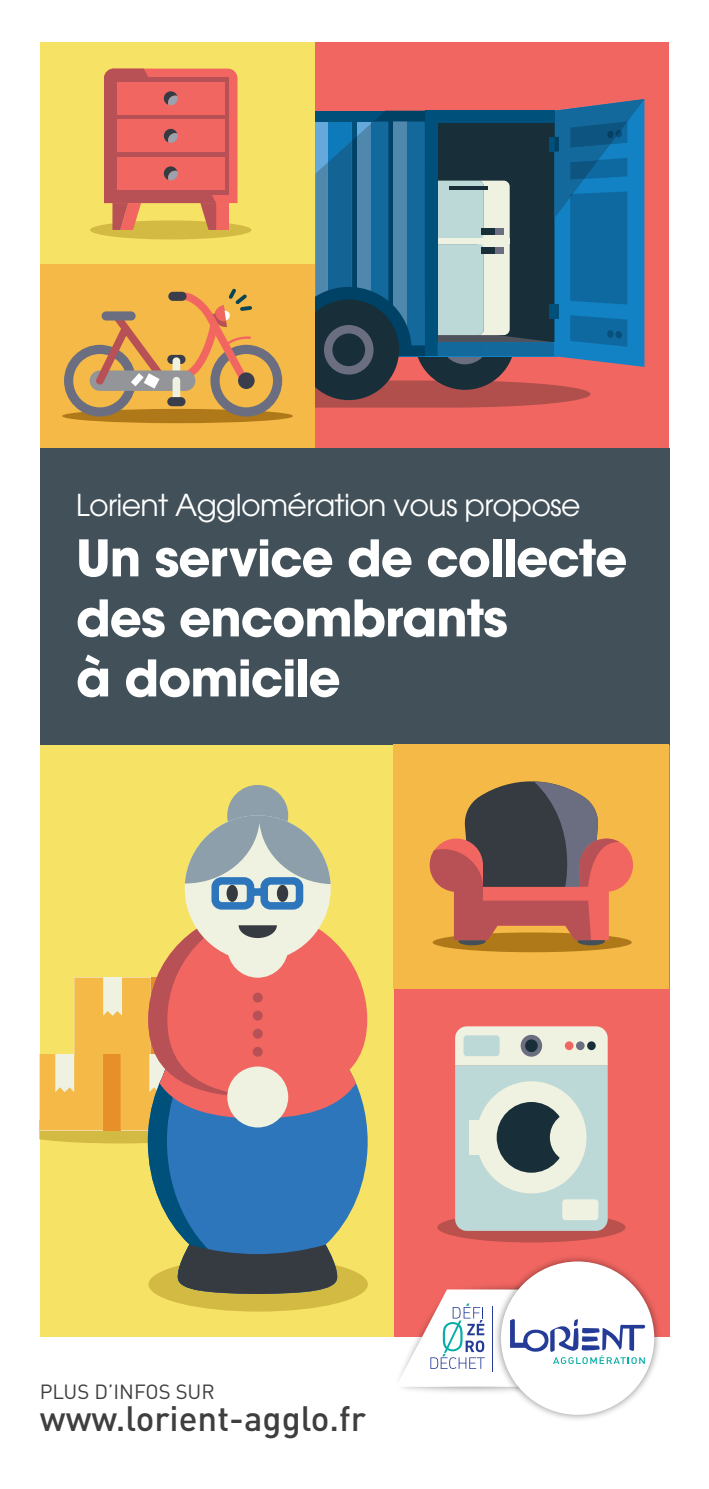
<style>
.page{position:relative;width:709px;height:1489px;background:#fff}
.page>*{position:absolute;margin:0;border:0;box-sizing:border-box;transform-origin:0 0}
.t1{font:700 50px/60px "Avant Garde";letter-spacing:-.025em;color:#fff}
.t2{font:500 34.75px "DIN";color:#3e3e3f}
.t3{font:30px "Avant Garde";letter-spacing:-.025em;color:#fff}
.t4{font:20.25px "DIN";color:#3e3e3f}
</style>
<div class="page">
<div style="left:40px;top:592px;width:629px;height:744px;background:#f16661"></div>
<div style="left:40px;top:623px;width:353px;height:713px;background:#f6e264"></div>
<div style="left:40px;top:448px;width:629px;height:296px;background:#425159"></div>
<div style="left:393px;top:744px;width:276px;height:245px;background:#f4b947"></div>
<div style="left:40px;top:264px;width:275px;height:184px;background:#f4b947"></div>
<div style="left:40px;top:43px;width:275px;height:221px;background:#f6e264"></div>
<div style="left:315px;top:43px;width:354px;height:405px;background:#f16661"></div>
<svg style="left:315px;top:99px;width:329px;height:308px;background:#466985"></svg>
<div style="left:324px;top:325px;width:49px;height:49px;background:#6b6e80;border-radius:50%"></div>
<div style="left:332px;top:333px;width:33px;height:33px;background:#182f39;border-radius:50%"></div>
<div style="left:432px;top:932px;width:199px;height:20px;background:#af7818;border-radius:50%"></div>
<svg style="left:577px;top:937px;width:28px;height:8px"></svg>
<svg style="left:458px;top:937px;width:28px;height:8px"></svg>
<svg style="left:430px;top:781px;width:203px;height:159px"></svg>
<div style="left:62px;top:409px;width:231px;height:14px;background:#af7818;border-radius:50%"></div>
<div style="left:167px;top:355px;width:18px;height:9px;background:#3a3d4b;border-radius:5px"></div>
<div style="left:173px;top:357px;width:7px;height:26px;background:#eff2e0;border-radius:4px"></div>
<svg style="left:184px;top:288px;width:98px;height:128px"></svg>
<div style="left:90px;top:370px;width:105px;height:21px;background:#939598;border-radius:10px"></div>
<div style="left:102px;top:311px;width:34px;height:9px;background:#6b6e80;border-radius:5px"></div>
<div style="left:238px;top:372px;width:17px;height:17px;background:#3a3d4b;border-radius:50%"></div>
<div style="left:173px;top:377px;width:7px;height:26px;background:#eff2e0;border-radius:4px"></div>
<div style="left:167px;top:397px;width:18px;height:9px;background:#3a3d4b;border-radius:5px"></div>
<div style="left:168px;top:292px;width:18px;height:9px;background:#3a3d4b;border-radius:5px"></div>
<svg style="left:64px;top:314px;width:98px;height:102px"></svg>
<div style="left:148px;top:1256px;width:220px;height:55px;background:#d3ba43;border-radius:50%"></div>
<img style="left:391px;top:1279px;width:100px;height:113px">
<img style="left:491px;top:1257px;width:173px;height:162px">
<div style="left:501px;top:1261px;width:153px;height:153px;background:#fff;border-radius:50%"></div>
<svg style="left:396px;top:1285px;width:249px;height:106px"></svg>
<div style="left:227px;top:784px;width:61px;height:61px;background:#8c9faa;border-radius:50%"></div>
<svg style="left:40px;top:815px;width:327px;height:478px"></svg>
<div style="left:90px;top:220px;width:161px;height:19px;background:#d3ba43;border-radius:50%"></div>
<svg style="left:104px;top:69px;width:133px;height:161px;background:#dd6c5d"></svg>
<svg style="left:437px;top:1212px;width:188px;height:30px;background:#bb5955"></svg>
<svg style="left:455px;top:1026px;width:152px;height:204px;background:#bcccc6"></svg>
<p class="t3" style="left:76px;top:487px;width:506px">Lorient Agglomération vous propose</p>
<p class="t1" style="left:76px;top:527px;width:553px">Un service de collecte des encombrants<br>à domicile</p>
<p class="t4" style="left:40px;top:1378px;width:176px">PLUS D’INFOS SUR</p>
<p class="t2" style="left:40px;top:1395px;width:327px">www.lorient-agglo.fr</p>
</div>
